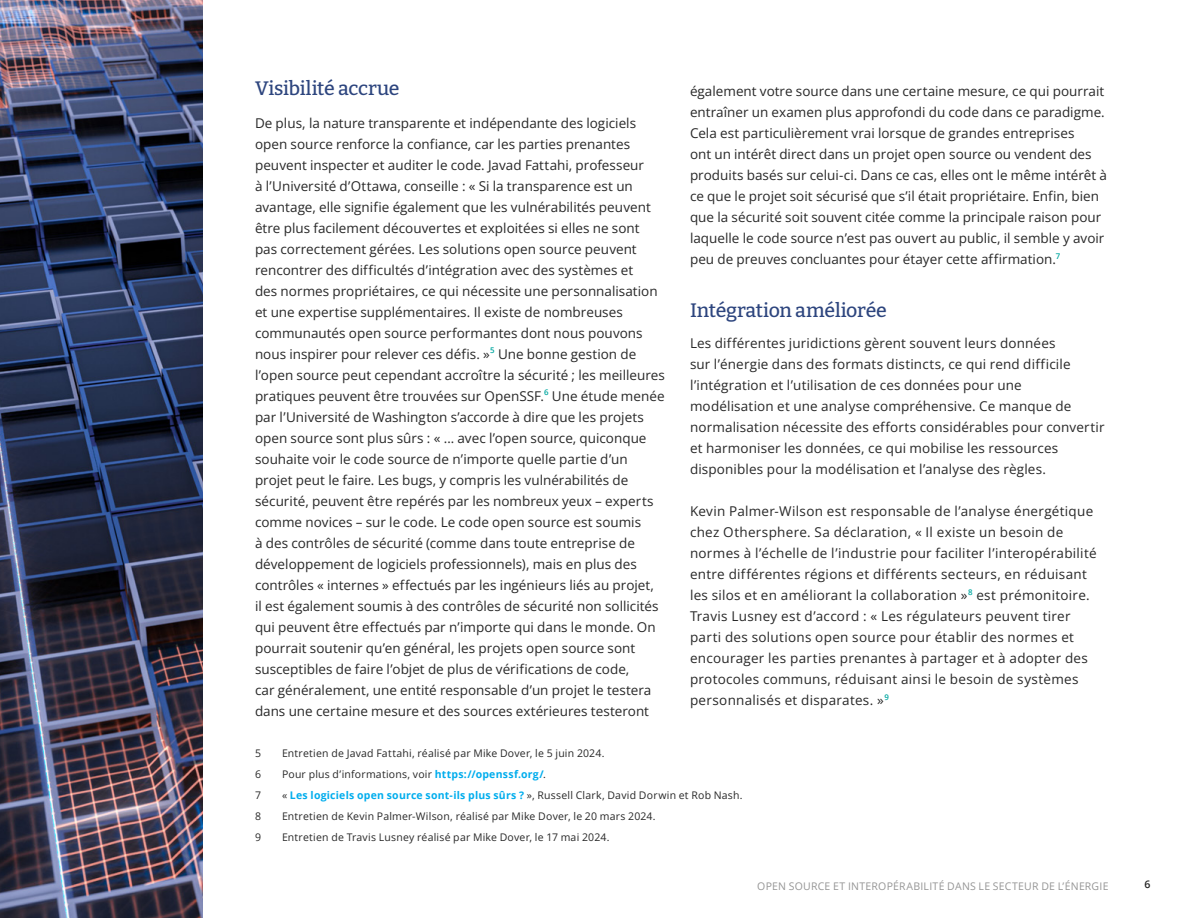
<style>
.page{position:relative;width:1188px;height:918px;background:#fff}
.page>*{position:absolute;margin:0;border:0;box-sizing:border-box;transform-origin:0 0}
.t1{font:500 19.5px "Bitter";letter-spacing:-.015em;color:#2d457e}
.t2{font:13.5px/21px "Open Sans";letter-spacing:.005em;color:#282828}
.t3{font:10.5px "Open Sans";letter-spacing:.02em;color:#282828}
.t4{font:700 10.5px "Open Sans";letter-spacing:.02em;color:#01aded}
.t5{font:10.5px "Open Sans";letter-spacing:.02em;color:#959595}
.t6{font:600 10.5px "Open Sans";color:#222}
.s1{font-weight:700;color:#01aded}
.s2{font-weight:400;color:#282828}
</style>
<div class="page">
<img style="left:0;top:0;width:202px;height:918px">
<h1 class="t1" style="left:255px;top:75px;width:146px">Visibilité accrue</h1>
<p class="t2" style="left:255px;top:112px;width:411px">De plus, la nature transparente et indépendante des logiciels open source renforce la confiance, car les parties prenantes peuvent inspecter et auditer le code. Javad Fattahi, professeur<br>à l’Université d’Ottawa, conseille : « Si la transparence est un avantage, elle signifie également que les vulnérabilités peuvent être plus facilement découvertes et exploitées si elles ne sont pas correctement gérées. Les solutions open source peuvent rencontrer des difficultés d’intégration avec des systèmes et<br>des normes propriétaires, ce qui nécessite une personnalisation et une expertise supplémentaires. Il existe de nombreuses communautés open source performantes dont nous pouvons nous inspirer pour relever ces défis. »<sup>5</sup> Une bonne gestion de l’open source peut cependant accroître la sécurité ; les meilleures pratiques peuvent être trouvées sur OpenSSF.<sup>6</sup> Une étude menée par l’Université de Washington s’accorde à dire que les projets open source sont plus sûrs : « … avec l’open source, quiconque souhaite voir le code source de n’importe quelle partie d’un projet peut le faire. Les bugs, y compris les vulnérabilités de sécurité, peuvent être repérés par les nombreux yeux – experts comme novices – sur le code. Le code open source est soumis<br>à des contrôles de sécurité (comme dans toute entreprise de développement de logiciels professionnels), mais en plus des contrôles « internes » effectués par les ingénieurs liés au projet,<br>il est également soumis à des contrôles de sécurité non sollicités qui peuvent être effectués par n’importe qui dans le monde. On pourrait soutenir qu’en général, les projets open source sont susceptibles de faire l’objet de plus de vérifications de code,<br>car généralement, une entité responsable d’un projet le testera dans une certaine mesure et des sources extérieures testeront</p>
<p class="t3" style="left:255px;top:746px;width:8px">5</p>
<p class="t3" style="left:282px;top:746px;width:324px">Entretien de Javad Fattahi, réalisé par Mike Dover, le 5 juin 2024.</p>
<p class="t3" style="left:255px;top:767px;width:8px">6</p>
<p class="t3" style="left:282px;top:767px;width:265px">Pour plus d’informations, voir <span class="s1">https://openssf.org/</span>.</p>
<p class="t3" style="left:255px;top:788px;width:8px">7</p>
<p class="t4" style="left:282px;top:788px;width:462px"><span class="s2">«</span> Les logiciels open source sont-ils plus sûrs ? <span class="s2">», Russell Clark, David Dorwin et Rob Nash.</span></p>
<p class="t3" style="left:255px;top:809px;width:8px">8</p>
<p class="t3" style="left:282px;top:809px;width:375px">Entretien de Kevin Palmer-Wilson, réalisé par Mike Dover, le 20 mars 2024.</p>
<p class="t3" style="left:255px;top:830px;width:8px">9</p>
<p class="t3" style="left:282px;top:830px;width:329px">Entretien de Travis Lusney réalisé par Mike Dover, le 17 mai 2024.</p>
<p class="t2" style="left:690px;top:80px;width:419px">également votre source dans une certaine mesure, ce qui pourrait entraîner un examen plus approfondi du code dans ce paradigme.<br>Cela est particulièrement vrai lorsque de grandes entreprises<br>ont un intérêt direct dans un projet open source ou vendent des produits basés sur celui-ci. Dans ce cas, elles ont le même intérêt à ce que le projet soit sécurisé que s’il était propriétaire. Enfin, bien que la sécurité soit souvent citée comme la principale raison pour laquelle le code source n’est pas ouvert au public, il semble y avoir peu de preuves concluantes pour étayer cette affirmation.<sup>7</sup></p>
<h1 class="t1" style="left:690px;top:297px;width:198px">Intégration améliorée</h1>
<p class="t2" style="left:690px;top:332px;width:416px">Les différentes juridictions gèrent souvent leurs données<br>sur l’énergie dans des formats distincts, ce qui rend difficile l’intégration et l’utilisation de ces données pour une modélisation et une analyse compréhensive. Ce manque de normalisation nécessite des efforts considérables pour convertir et harmoniser les données, ce qui mobilise les ressources disponibles pour la modélisation et l’analyse des règles.</p>
<p class="t2" style="left:690px;top:500px;width:408px">Kevin Palmer-Wilson est responsable de l’analyse énergétique chez Othersphere. Sa déclaration, « Il existe un besoin de normes à l’échelle de l’industrie pour faciliter l’interopérabilité entre différentes régions et différents secteurs, en réduisant les silos et en améliorant la collaboration »<sup>8</sup> est prémonitoire.<br>Travis Lusney est d’accord : « Les régulateurs peuvent tirer parti des solutions open source pour établir des normes et encourager les parties prenantes à partager et à adopter des protocoles communs, réduisant ainsi le besoin de systèmes personnalisés et disparates. »<sup>9</sup></p>
<p class="t5" style="left:757px;top:879px;width:353px">OPEN SOURCE ET INTEROPÉRABILITÉ DANS LE SECTEUR DE L’ÉNERGIE</p>
<p class="t6" style="left:1145px;top:877px;width:7px">6</p>
</div>
